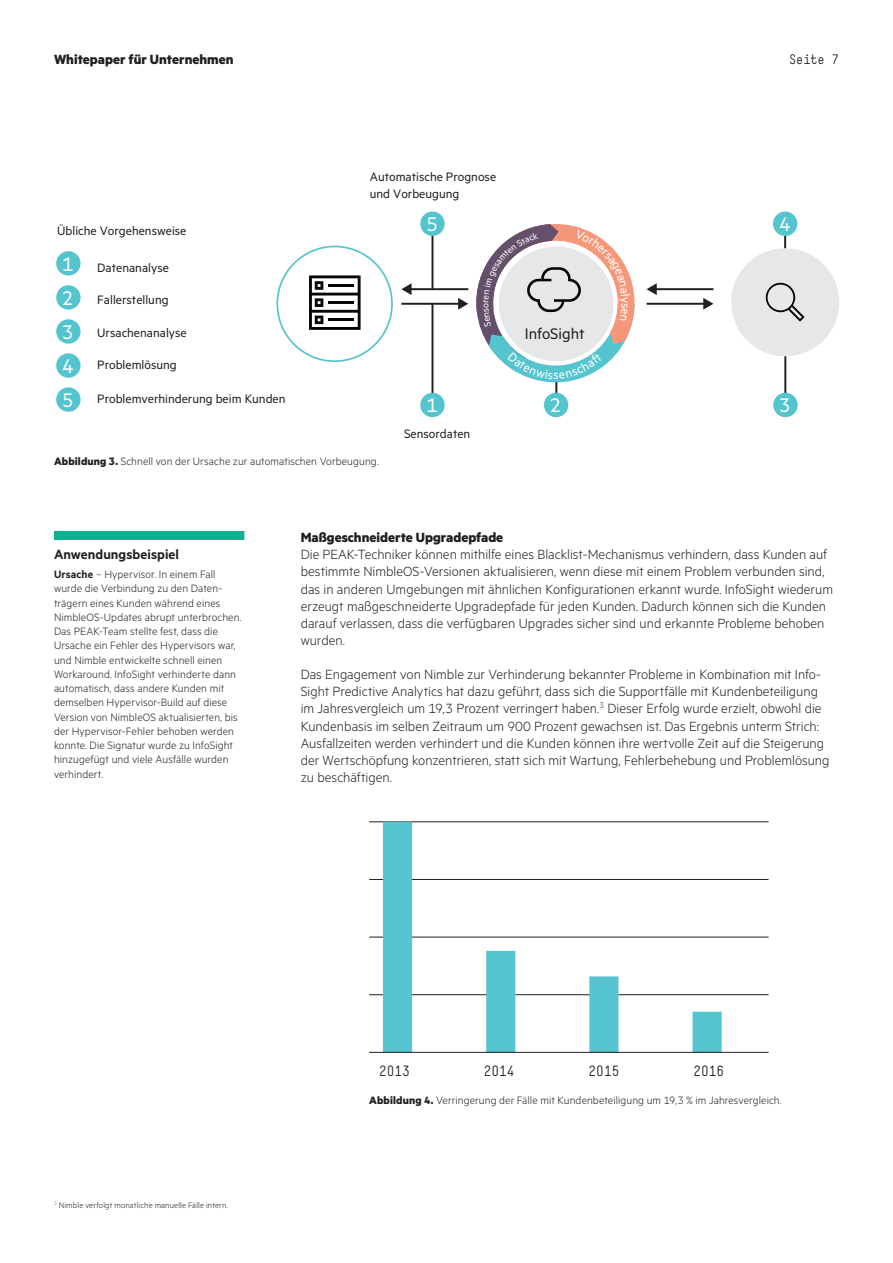
<style>
.page{position:relative;width:893px;height:1263px;background:#fff}
.page>*{position:absolute;margin:0;border:0;box-sizing:border-box;transform-origin:0 0}
.t1{font:22.2px "Metric HPE";color:#fff}
.t2{font:17.25px "Metric HPE";color:#231f20}
.t3{font:300 15px/17.2px "Metric HPE";color:#231f20}
.t4{font:700 15px "Metric HPE";color:#231f20}
.t5{font:600 15px "Metric HPE";letter-spacing:.005em;color:#231f20}
.t6{font:14.55px "Simple Pro";color:#211e1e}
.t7{font:13.8px/16.5px "Metric HPE";color:#231f20}
.t8{font:13.5px "Simple Pro";color:#231f20}
.t9{font:300 12px/14.2px "Metric HPE";letter-spacing:.01em;color:#231f20}
.t10{font:300 9px "Metric HPE";letter-spacing:.015em;color:#231f20}
.s1{font-size:22.2px;color:#fff}
.s2{font-weight:700}
.s3{font-weight:600}
</style>
<div class="page">
<hr style="left:369px;top:994px;width:400px;height:1px;background:#211e1e">
<hr style="left:369px;top:937px;width:400px;height:1px;background:#211e1e">
<hr style="left:369px;top:879px;width:400px;height:1px;background:#211e1e">
<hr style="left:369px;top:822px;width:400px;height:1px;background:#211e1e">
<div style="left:383px;top:822px;width:29px;height:230px;background:#57c5d0"></div>
<div style="left:486px;top:951px;width:29px;height:101px;background:#57c5d0"></div>
<div style="left:589px;top:976px;width:29px;height:76px;background:#57c5d0"></div>
<div style="left:693px;top:1012px;width:29px;height:40px;background:#57c5d0"></div>
<hr style="left:369px;top:1052px;width:400px;height:1px;background:#211e1e">
<hr style="left:431px;top:303px;width:2px;height:91px;background:#231f20">
<hr style="left:784px;top:303px;width:2px;height:91px;background:#231f20">
<div style="left:544px;top:393px;width:24px;height:24px;background:#54c5cf;border-radius:50%"></div>
<div style="left:773px;top:393px;width:25px;height:24px;background:#54c5cf;border-radius:50%"></div>
<div style="left:420px;top:212px;width:25px;height:24px;background:#54c5cf;border-radius:50%"></div>
<hr style="left:431px;top:236px;width:2px;height:53px;background:#231f20">
<div style="left:773px;top:212px;width:24px;height:24px;background:#54c5cf;border-radius:50%"></div>
<hr style="left:784px;top:236px;width:2px;height:53px;background:#231f20">
<div style="left:420px;top:393px;width:25px;height:24px;background:#54c5cf;border-radius:50%"></div>
<hr style="left:410px;top:288px;width:58px;height:2px;background:#231f20">
<svg style="left:401px;top:283px;width:11px;height:12px"></svg>
<hr style="left:655px;top:288px;width:58px;height:2px;background:#231f20">
<hr style="left:401px;top:303px;width:59px;height:2px;background:#231f20">
<hr style="left:647px;top:303px;width:58px;height:2px;background:#231f20">
<svg style="left:703px;top:298px;width:10px;height:12px"></svg>
<div style="left:276px;top:246px;width:117px;height:116px;border:2px solid #54c5cf;border-radius:50%"></div>
<div style="left:56px;top:251px;width:25px;height:25px;background:#54c5cf;border-radius:50%"></div>
<div style="left:56px;top:285px;width:25px;height:25px;background:#54c5cf;border-radius:50%"></div>
<div style="left:56px;top:319px;width:25px;height:25px;background:#54c5cf;border-radius:50%"></div>
<div style="left:56px;top:353px;width:25px;height:25px;background:#54c5cf;border-radius:50%"></div>
<div style="left:56px;top:387px;width:25px;height:25px;background:#54c5cf;border-radius:50%"></div>
<div style="left:731px;top:248px;width:108px;height:108px;background:#e6e7e9;border-radius:50%"></div>
<svg style="left:766px;top:283px;width:39px;height:39px"></svg>
<svg style="left:309px;top:275px;width:52px;height:55px"></svg>
<hr style="left:328px;top:318px;width:25px;height:3px;background:#050504">
<div style="left:54px;top:531px;width:190px;height:9px;background:#0ab38d"></div>
<svg style="left:458px;top:224px;width:199px;height:169px"></svg>
<p class="t4" style="left:54px;top:50px;width:181px">Whitepaper für Unternehmen</p>
<p class="t8" style="left:789px;top:52px;width:51px">Seite 7</p>
<p class="t7" style="left:57px;top:222px;width:131px">Übliche Vorgehensweise</p>
<p class="t7" style="left:62px;top:259px;width:108px"><span class="s1">1</span> Datenanalyse</p>
<p class="t7" style="left:62px;top:291px;width:108px"><span class="s1">2</span> Fallerstellung</p>
<p class="t7" style="left:62px;top:324px;width:126px"><span class="s1">3</span> Ursachenanalyse</p>
<p class="t7" style="left:62px;top:356px;width:116px"><span class="s1">4</span> Problemlösung</p>
<p class="t7" style="left:62px;top:390px;width:225px"><span class="s1">5</span> Problemverhinderung beim Kunden</p>
<p class="t7" style="left:370px;top:168px;width:128px">Automatische Prognose und Vorbeugung</p>
<h1 class="t1" style="left:426px;top:211px;width:13px">5</h1>
<h1 class="t1" style="left:779px;top:211px;width:13px">4</h1>
<h1 class="t1" style="left:426px;top:392px;width:13px">1</h1>
<p class="t7" style="left:404px;top:425px;width:68px">Sensordaten</p>
<p class="t2" style="left:525px;top:324px;width:61px">InfoSight</p>
<h1 class="t1" style="left:550px;top:392px;width:13px">2</h1>
<h1 class="t1" style="left:779px;top:392px;width:13px">3</h1>
<p class="t9" style="left:54px;top:453px;width:326px"><span class="s2">Abbildung 3.</span> Schnell von der Ursache zur automatischen Vorbeugung.</p>
<p class="t5" style="left:54px;top:546px;width:127px">Anwendungsbeispiel</p>
<p class="t9" style="left:54px;top:567px;width:189px"><span class="s3">Ursache</span> – Hypervisor. In einem Fall wurde die Verbindung zu den Daten&shy;trägern eines Kunden während eines NimbleOS-Updates abrupt unterbrochen.<br>Das PEAK-Team stellte fest, dass die Ursache ein Fehler des Hypervisors war, und Nimble entwickelte schnell einen Workaround. InfoSight verhinderte dann automatisch, dass andere Kunden mit demselben Hypervisor-Build auf diese Version von NimbleOS aktualisierten, bis der Hypervisor-Fehler behoben werden konnte. Die Signatur wurde zu InfoSight hinzugefügt und viele Ausfälle wurden verhindert.</p>
<p class="t4" style="left:301px;top:528px;width:204px">Maßgeschneiderte Upgradepfade</p>
<p class="t3" style="left:301px;top:545px;width:534px">Die PEAK-Techniker können mithilfe eines Blacklist-Mechanismus verhindern, dass Kunden auf bestimmte NimbleOS-Versionen aktualisieren, wenn diese mit einem Problem verbunden sind, das in anderen Umgebungen mit ähnlichen Konfigurationen erkannt wurde. InfoSight wiederum erzeugt maßgeschneiderte Upgradepfade für jeden Kunden. Dadurch können sich die Kunden darauf verlassen, dass die verfügbaren Upgrades sicher sind und erkannte Probleme behoben wurden.</p>
<p class="t3" style="left:301px;top:665px;width:530px">Das Engagement von Nimble zur Verhinderung bekannter Probleme in Kombination mit Info-Sight Predictive Analytics hat dazu geführt, dass sich die Supportfälle mit Kundenbeteiligung im Jahresvergleich um 19,3 Prozent verringert haben.<sup>3</sup> Dieser Erfolg wurde erzielt, obwohl die Kundenbasis im selben Zeitraum um 900 Prozent gewachsen ist. Das Ergebnis unterm Strich:<br>Ausfallzeiten werden verhindert und die Kunden können ihre wertvolle Zeit auf die Steigerung der Wertschöpfung konzentrieren, statt sich mit Wartung, Fehlerbehebung und Problemlösung zu beschäftigen.</p>
<p class="t10" style="left:54px;top:1200px;width:175px"><sup>3</sup> Nimble verfolgt monatliche manuelle Fälle intern.</p>
<p class="t6" style="left:379px;top:1063px;width:32px">2013</p>
<p class="t6" style="left:484px;top:1063px;width:32px">2014</p>
<p class="t6" style="left:589px;top:1063px;width:32px">2015</p>
<p class="t6" style="left:693px;top:1063px;width:32px">2016</p>
<p class="t9" style="left:369px;top:1092px;width:414px"><span class="s2">Abbildung 4.</span> Verringerung der Fälle mit Kundenbeteiligung um 19,3 % im Jahresvergleich.</p>
</div>
